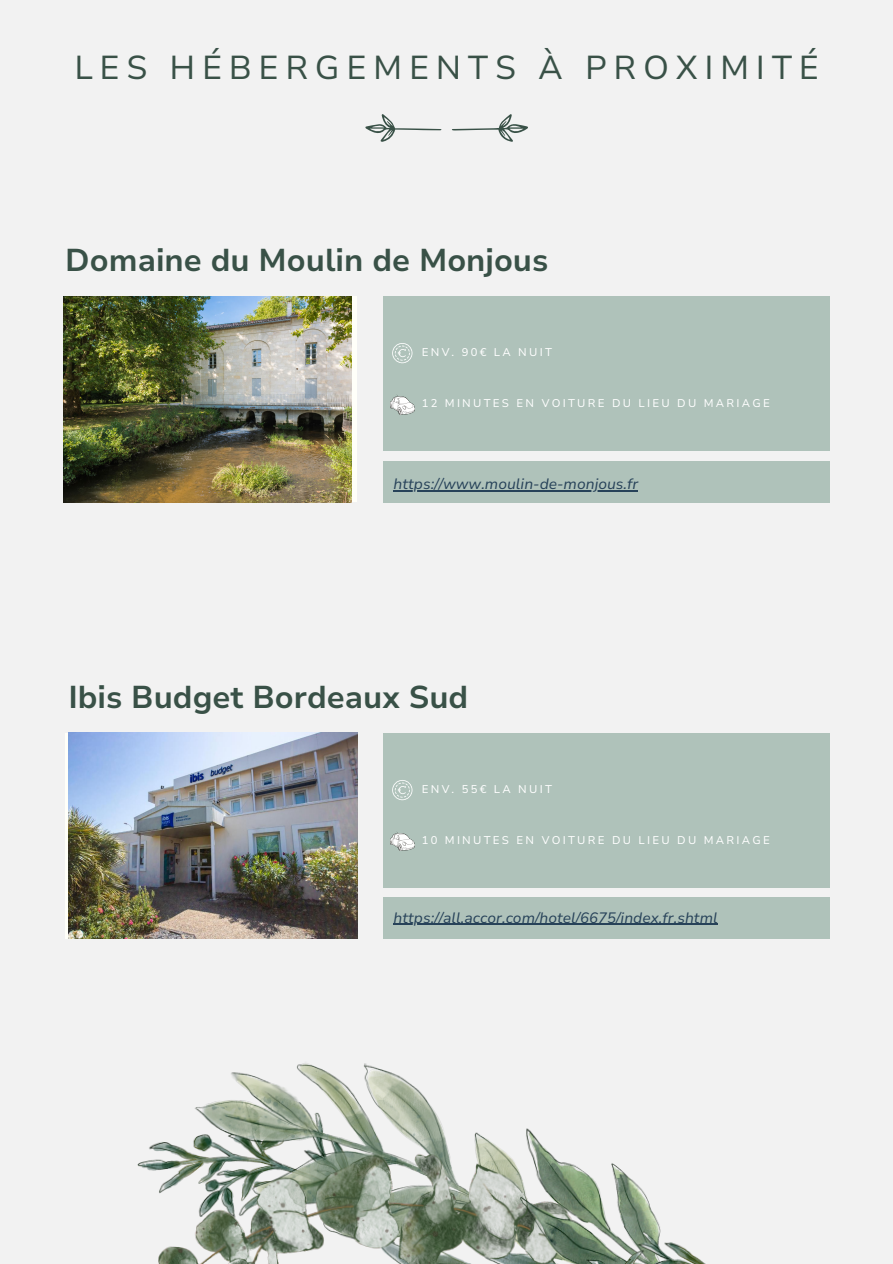
<style>
.page{position:relative;width:893px;height:1264px;background:#fff}
.page>*{position:absolute;margin:0;border:0;box-sizing:border-box;transform-origin:0 0}
.t1{font:33.15px "Nunito Sans 10 pt";letter-spacing:.2em;color:#395147}
.t2{font:700 31.5px "Nunito Sans 10 pt";color:#395147}
.t3{font:italic 15px "Nunito Sans 10 pt";color:#274259}
.t4{font:11.25px "Nunito Sans 10 pt";letter-spacing:.2em;color:#fff}
</style>
<div class="page">
<div style="left:0;top:0;width:892px;height:1263px;background:#f2f2f2"></div>
<svg style="left:452px;top:114px;width:76px;height:28px"></svg>
<svg style="left:365px;top:114px;width:76px;height:28px"></svg>
<div style="left:383px;top:897px;width:447px;height:42px;background:#afc2ba"></div>
<div style="left:383px;top:461px;width:447px;height:42px;background:#afc2ba"></div>
<img style="left:64px;top:296px;width:288px;height:206px">
<img style="left:69px;top:732px;width:288px;height:206px">
<hr style="left:393px;top:490px;width:245px;height:1px;background:#274259">
<hr style="left:393px;top:923px;width:324px;height:1px;background:#274259">
<img style="left:137px;top:1063px;width:567px;height:200px">
<div style="left:383px;top:296px;width:447px;height:154px;background:#afc2ba"></div>
<img style="left:390px;top:395px;width:25px;height:19px">
<svg style="left:392px;top:343px;width:20px;height:20px"></svg>
<div style="left:383px;top:733px;width:447px;height:154px;background:#afc2ba"></div>
<img style="left:390px;top:832px;width:25px;height:19px">
<svg style="left:392px;top:780px;width:20px;height:20px"></svg>
<p class="t1" style="left:74px;top:46px;width:746px">LES HÉBERGEMENTS À PROXIMITÉ</p>
<p class="t2" style="left:65px;top:239px;width:484px">Domaine du Moulin de Monjous</p>
<p class="t4" style="left:421px;top:344px;width:132px">ENV. 90€ LA NUIT</p>
<p class="t4" style="left:421px;top:396px;width:349px">12 MINUTES EN VOITURE DU LIEU DU MARIAGE</p>
<p class="t3" style="left:393px;top:474px;width:246px">https://www.moulin-de-monjous.fr</p>
<p class="t2" style="left:68px;top:676px;width:401px">Ibis Budget Bordeaux Sud</p>
<p class="t4" style="left:421px;top:781px;width:132px">ENV. 55€ LA NUIT</p>
<p class="t4" style="left:421px;top:833px;width:349px">10 MINUTES EN VOITURE DU LIEU DU MARIAGE</p>
<p class="t3" style="left:393px;top:907px;width:326px">https://all.accor.com/hotel/6675/index.fr.shtml</p>
</div>
